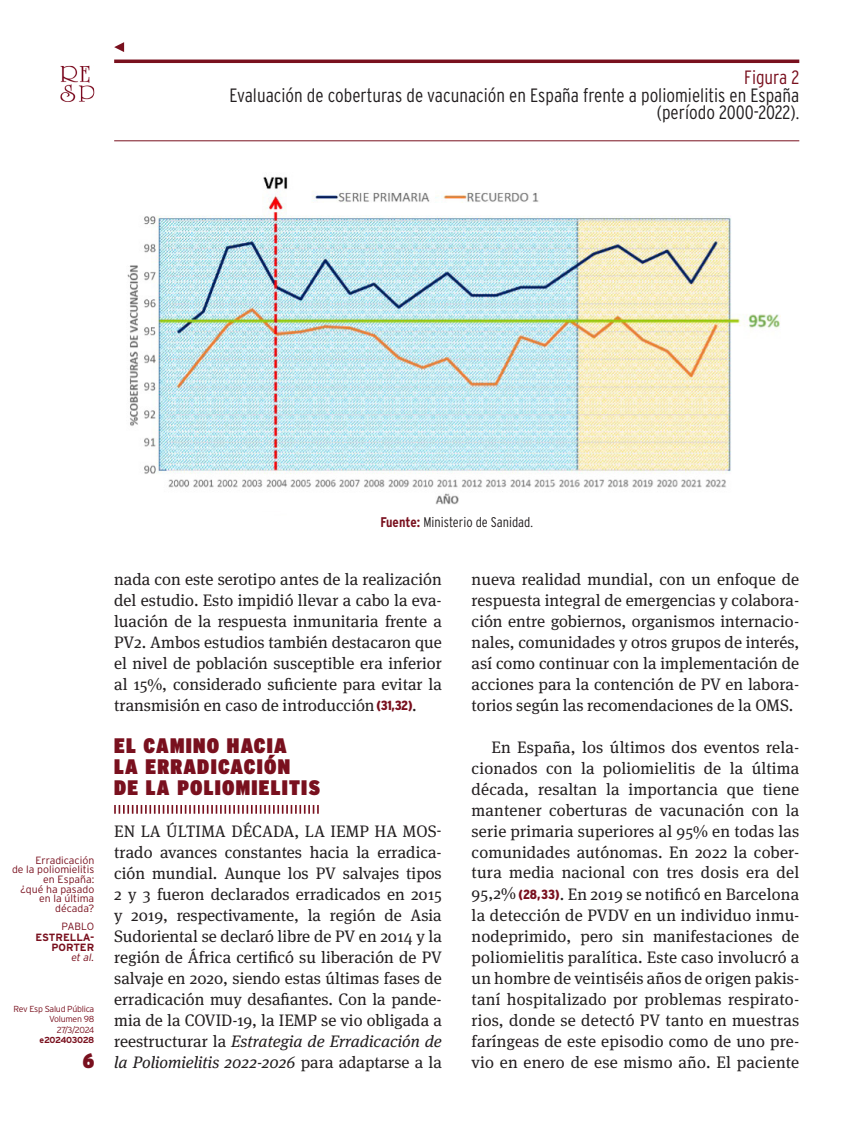
<style>
.page{position:relative;width:844px;height:1141px;background:#fff}
.page>*{position:absolute;margin:0;border:0;box-sizing:border-box;transform-origin:0 0}
.t1{font:900 21px/21px "Interstate Condensed";letter-spacing:.06em;color:#79101e}
.t2{font:300 19.25px/17.5px "Interstate Condensed";color:#231f20;text-align:right}
.t3{font:300 19.25px "Interstate Condensed";color:#79101e}
.t4{font:16.62px/21px "Meta Serif Pro";color:#231f20;text-align:justify}
.t5{font:300 14px "Interstate Condensed";color:#231f20}
.t6{font:300 10.5px/9.6px "Interstate";color:#79101e;text-align:right}
.t7{font:700 10.5px/10px "Interstate";color:#79101e;text-align:right}
.t8{font:italic 300 10.5px "Interstate";color:#79101e}
.t9{font:300 8.75px/10.5px "Interstate";letter-spacing:-.03em;color:#79101e;text-align:right}
.t10{font:700 8.75px "Interstate";letter-spacing:-.05em;color:#79101e}
.s1{font-weight:700;color:#79101e}
.s2{font-family:"Interstate Condensed";font-weight:900;font-size:13.3px;color:#79101e}
.s3{font-style:italic}
</style>
<div class="page">
<img style="left:60px;top:66px;width:34px;height:36px">
<svg style="left:114px;top:42px;width:10px;height:10px"></svg>
<svg style="left:114px;top:805px;width:205px;height:9px"></svg>
<hr style="left:114px;top:60px;width:685px;height:3px;background:#79101e">
<hr style="left:114px;top:140px;width:685px;height:1px;background:#79101e">
<img style="left:127px;top:176px;width:654px;height:329px">
<p class="t3" style="left:744px;top:67px;width:57px">Figura 2</p>
<p class="t2" style="left:229px;top:86px;width:571px">Evaluación de coberturas de vacunación en España frente a poliomielitis en España (período 2000-2022).</p>
<p class="t6" style="left:12px;top:855px;width:84px">Erradicación<br>de la poliomielitis en España:<br>¿qué ha pasado en la última década?</p>
<p class="t6" style="left:62px;top:921px;width:34px">PABLO</p>
<p class="t7" style="left:36px;top:933px;width:60px">ESTRELLA-<br>PORTER</p>
<p class="t8" style="left:71px;top:952px;width:24px">et al.</p>
<p class="t9" style="left:14px;top:1003px;width:82px">Rev Esp Salud Pública<br>Volumen 98<br>27/3/2024</p>
<p class="t10" style="left:40px;top:1035px;width:56px">e202403028</p>
<p class="t1" style="left:83px;top:1049px;width:13px">6</p>
<p class="t5" style="left:380px;top:514px;width:154px"><span class="s1">Fuente:</span> Ministerio de Sanidad.</p>
<p class="t4" style="left:114px;top:567px;width:329px">nada con este serotipo antes de la realización del estudio. Esto impidió llevar a cabo la eva&shy;luación de la respuesta inmunitaria frente a PV2. Ambos estudios también destacaron que el nivel de población susceptible era inferior al 15%, considerado suficiente para evitar la transmisión en caso de introducción<span class="s2">(31,32)</span>.</p>
<p class="t1" style="left:114px;top:734px;width:207px">EL CAMINO HACIA<br>LA ERRADICACIÓN<br>DE LA POLIOMIELITIS</p>
<p class="t4" style="left:114px;top:819px;width:329px">EN LA ÚLTIMA DÉCADA, LA IEMP HA MOS&shy;trado avances constantes hacia la erradica&shy;ción mundial. Aunque los PV salvajes tipos 2 y 3 fueron declarados erradicados en 2015 y 2019, respectivamente, la región de Asia Sudoriental se declaró libre de PV en 2014 y la región de África certificó su liberación de PV salvaje en 2020, siendo estas últimas fases de erradicación muy desafiantes. Con la pande&shy;mia de la COVID-19, la IEMP se vio obligada a reestructurar la <span class="s3">Estrategia de Erradicación de la Poliomielitis 2022-2026</span> para adaptarse a la</p>
<p class="t4" style="left:471px;top:567px;width:329px">nueva realidad mundial, con un enfoque de respuesta integral de emergencias y colabora&shy;ción entre gobiernos, organismos internacio&shy;nales, comunidades y otros grupos de interés, así como continuar con la implementación de acciones para la contención de PV en labora&shy;torios según las recomendaciones de la OMS.</p>
<p class="t4" style="left:471px;top:735px;width:329px;text-indent:20px">En España, los últimos dos eventos rela&shy;cionados con la poliomielitis de la última década, resaltan la importancia que tiene mantener coberturas de vacunación con la serie primaria superiores al 95% en todas las comunidades autónomas. En 2022 la cober&shy;tura media nacional con tres dosis era del 95,2% <span class="s2">(28,33)</span>. En 2019 se notificó en Barcelona la detección de PVDV en un individuo inmu&shy;nodeprimido, pero sin manifestaciones de poliomielitis paralítica. Este caso involucró a un hombre de veintiséis años de origen pakis&shy;taní hospitalizado por problemas respirato&shy;rios, donde se detectó PV tanto en muestras faríngeas de este episodio como de uno pre&shy;vio en enero de ese mismo año. El paciente</p>
</div>
